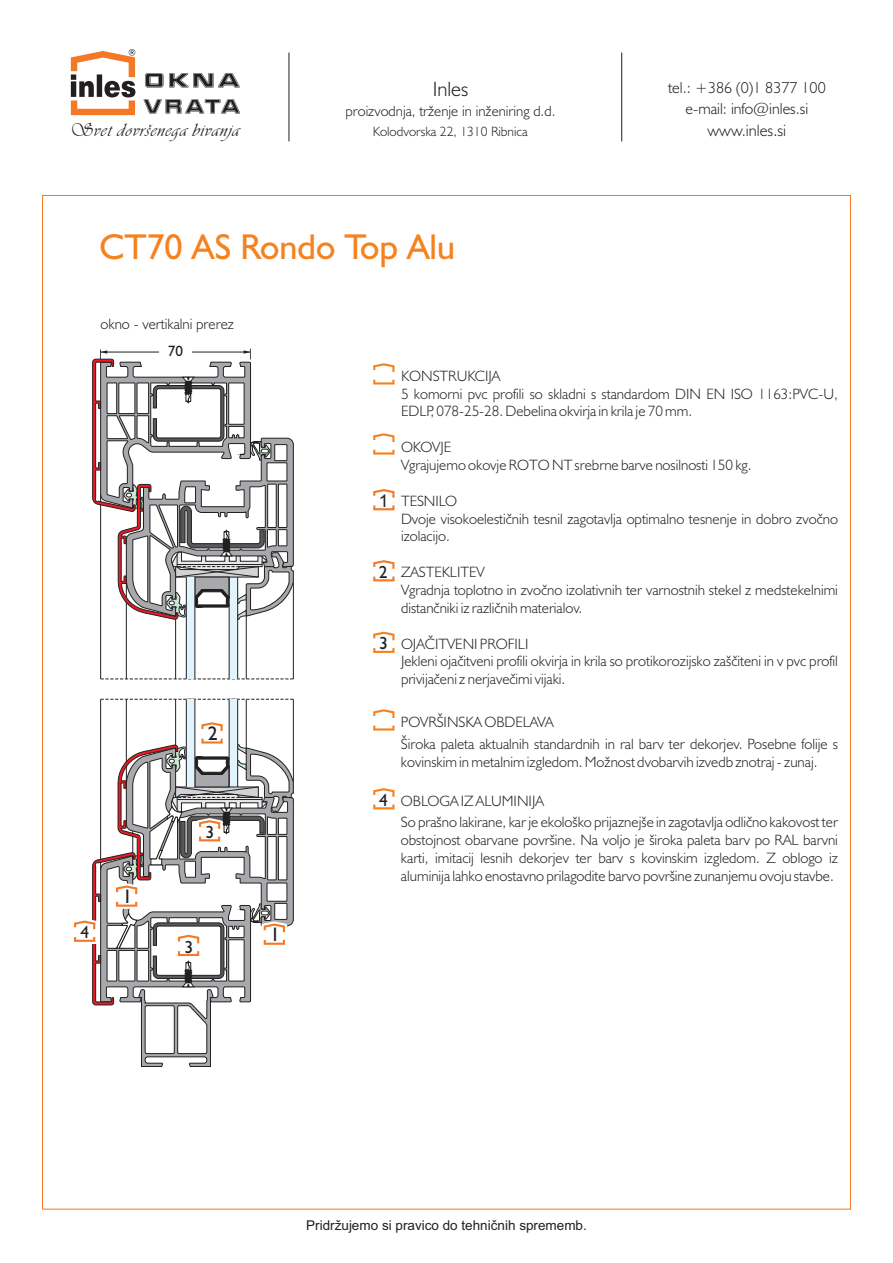
<style>
.page{position:relative;width:893px;height:1263px;background:#fff}
.page>*{position:absolute;margin:0;border:0;box-sizing:border-box;transform-origin:0 0}
.t1{font:36px "Humanist 521 BT";color:#f5821f}
.t2{font:300 20.85px "Humanist 521 BT";color:#231f20}
.t3{font:19.65px "Humanist 521 BT";color:#231f20}
.t4{font:19.05px "Vivaldi D";letter-spacing:.05em;color:#231f20}
.t5{font:17.55px "Humanist 521 BT";color:#231f20}
.t6{font:17.55px "Arial";color:#231f20}
.t7{font:300 16.5px "Humanist 521 BT";color:#231f20}
.t8{font:300 15.9px/21.5px "Humanist 521 BT";color:#231f20;text-align:center}
.t9{font:300 15px/17.9px "Humanist 521 BT";color:#231f20}
.t10{font:15px "Humanist 521 BT";color:#231f20}
.t11{font:300 14.85px "Humanist 521 BT";color:#231f20}
.t12{font:13.5px "Arial";color:#231f20}
.t13{font:300 13.5px "Humanist 521 BT";color:#231f20}
</style>
<div class="page">
<hr style="left:289px;top:53px;width:1px;height:88px;background:#231f20">
<hr style="left:621px;top:53px;width:1px;height:88px;background:#231f20">
<svg style="left:71px;top:49px;width:64px;height:66px"></svg>
<svg style="left:144px;top:99px;width:96px;height:15px"></svg>
<svg style="left:145px;top:73px;width:95px;height:15px"></svg>
<svg style="left:373px;top:560px;width:21px;height:21px"></svg>
<svg style="left:373px;top:433px;width:21px;height:22px"></svg>
<svg style="left:373px;top:489px;width:21px;height:21px"></svg>
<svg style="left:373px;top:363px;width:21px;height:21px"></svg>
<svg style="left:373px;top:709px;width:21px;height:21px"></svg>
<svg style="left:373px;top:632px;width:21px;height:21px"></svg>
<svg style="left:373px;top:788px;width:21px;height:21px"></svg>
<svg style="left:101px;top:699px;width:192px;height:1px"></svg>
<hr style="left:100px;top:699px;width:1px;height:170px;background:#231f20">
<div style="left:229px;top:699px;width:9px;height:88px;background:#e1f4fd"></div>
<hr style="left:237px;top:699px;width:1px;height:88px;background:#231f20">
<hr style="left:229px;top:699px;width:1px;height:88px;background:#231f20">
<div style="left:186px;top:699px;width:9px;height:88px;background:#e1f4fd"></div>
<hr style="left:195px;top:699px;width:1px;height:88px;background:#231f20">
<hr style="left:186px;top:699px;width:1px;height:88px;background:#231f20">
<hr style="left:126px;top:699px;width:1px;height:86px;background:#231f20">
<hr style="left:175px;top:699px;width:1px;height:50px;background:#231f20">
<hr style="left:246px;top:699px;width:1px;height:50px;background:#231f20">
<hr style="left:293px;top:699px;width:1px;height:83px;background:#231f20">
<svg style="left:101px;top:679px;width:192px;height:1px"></svg>
<div style="left:229px;top:577px;width:9px;height:102px;background:#e1f4fd"></div>
<hr style="left:237px;top:577px;width:1px;height:102px;background:#231f20">
<hr style="left:229px;top:577px;width:1px;height:102px;background:#231f20">
<div style="left:186px;top:577px;width:9px;height:102px;background:#e1f4fd"></div>
<hr style="left:195px;top:577px;width:1px;height:102px;background:#231f20">
<hr style="left:186px;top:577px;width:1px;height:102px;background:#231f20">
<hr style="left:126px;top:579px;width:1px;height:100px;background:#231f20">
<hr style="left:175px;top:615px;width:1px;height:64px;background:#231f20">
<hr style="left:246px;top:615px;width:1px;height:64px;background:#231f20">
<hr style="left:293px;top:582px;width:1px;height:97px;background:#231f20">
<hr style="left:100px;top:495px;width:1px;height:184px;background:#231f20">
<svg style="left:92px;top:349px;width:202px;height:271px"></svg>
<svg style="left:74px;top:720px;width:220px;height:347px"></svg>
<h2 class="t2" style="left:433px;top:81px;width:37px">Inles</h2>
<p class="t11" style="left:346px;top:104px;width:211px">proizvodnja, trženje in inženiring d.d.</p>
<p class="t8" style="left:668px;top:78px;width:159px">tel.: +386 (0)1 8377 100 e-mail: info@inles.si</p>
<p class="t4" style="left:70px;top:122px;width:171px">Svet dovršenega bivanja</p>
<p class="t7" style="left:707px;top:124px;width:80px">www.inles.si</p>
<p class="t13" style="left:373px;top:126px;width:156px">Kolodvorska 22, 1310 Ribnica</p>
<h1 class="t1" style="left:99px;top:231px;width:357px">CT70 AS Rondo Top Alu</h1>
<p class="t9" style="left:101px;top:316px;width:135px">okno - vertikalni prerez</p>
<p class="t10" style="left:168px;top:345px;width:17px">70</p>
<p class="t5" style="left:81px;top:925px;width:10px">4</p>
<h3 class="t3" style="left:123px;top:888px;width:11px">1</h3>
<h3 class="t3" style="left:208px;top:725px;width:11px">2</h3>
<p class="t5" style="left:206px;top:825px;width:10px">3</p>
<p class="t5" style="left:185px;top:939px;width:10px">3</p>
<h3 class="t3" style="left:270px;top:926px;width:11px">1</h3>
<p class="t6" style="left:379px;top:494px;width:11px">1</p>
<p class="t5" style="left:379px;top:564px;width:10px">2</p>
<p class="t5" style="left:379px;top:636px;width:10px">3</p>
<p class="t5" style="left:379px;top:792px;width:10px">4</p>
<p class="t9" style="left:401px;top:368px;width:438px">KONSTRUKCIJA<br>5 komorni pvc profili so skladni s standardom DIN EN ISO 1163:PVC-U,<br>EDLP, 078-25-28. Debelina okvirja in krila je 70 mm.</p>
<p class="t9" style="left:401px;top:439px;width:352px">OKOVJE<br>Vgrajujemo okovje ROTO NT srebrne barve nosilnosti 150 kg.</p>
<p class="t9" style="left:401px;top:493px;width:438px">TESNILO<br>Dvoje visokoelestičnih tesnil zagotavlja optimalno tesnenje in dobro zvočno izolacijo.</p>
<p class="t9" style="left:401px;top:564px;width:438px">ZASTEKLITEV<br>Vgradnja toplotno in zvočno izolativnih ter varnostnih stekel z medstekelnimi distančniki iz različnih materialov.</p>
<p class="t9" style="left:401px;top:636px;width:438px">OJAČITVENI PROFILI<br>Jekleni ojačitveni profili okvirja in krila so protikorozijsko zaščiteni in v pvc profil privijačeni z nerjavečimi vijaki.</p>
<p class="t9" style="left:401px;top:713px;width:438px;line-height:21.5px">POVRŠINSKA OBDELAVA<br>Široka paleta aktualnih standardnih in ral barv ter dekorjev. Posebne folije s</p>
<p class="t9" style="left:401px;top:754px;width:418px">kovinskim in metalnim izgledom. Možnost dvobarvih izvedb znotraj - zunaj.</p>
<p class="t9" style="left:401px;top:791px;width:438px;line-height:21.5px">OBLOGA IZALUMINIJA<br>So prašno lakirane, kar je ekološko prijaznejše in zagotavlja odlično kakovost ter</p>
<p class="t9" style="left:401px;top:832px;width:438px;text-align:justify">obstojnost obarvane površine. Na voljo je široka paleta barv po RAL barvni karti, imitacij lesnih dekorjev ter barv s kovinskim izgledom. Z oblogo iz aluminija lahko enostavno prilagodite barvo površine zunanjemu ovoju stavbe.</p>
<p class="t12" style="left:306px;top:1220px;width:282px">Pridržujemo si pravico do tehničnih sprememb.</p>
</div>
